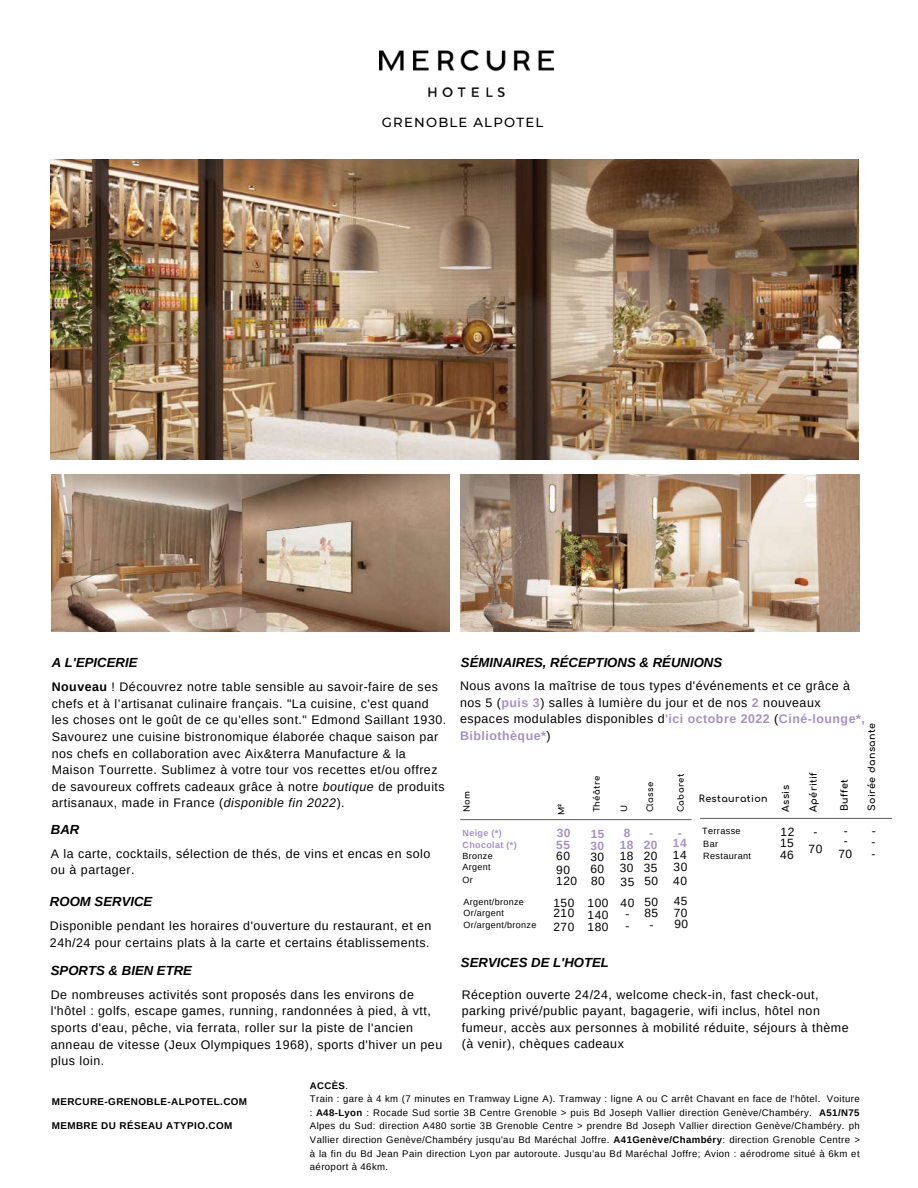
<style>
.page{position:relative;width:918px;height:1188px;background:#fff}
.page>*{position:absolute;margin:0;border:0;box-sizing:border-box;transform-origin:0 0}
.t1{font:italic 700 13.2px "Arimo";color:#000}
.t2{font:500 13.2px "Montserrat";letter-spacing:.09em;color:#000}
.t3{font:12.45px/16.5px "Arimo";letter-spacing:.04em;color:#000}
.t4{font:12px/11.6px "Arimo";letter-spacing:.04em;color:#000;text-align:justify}
.t5{font:11.85px/12px "Arimo";letter-spacing:.04em;color:#000}
.t6{font:700 11.85px/11.7px "Arimo";letter-spacing:.04em;color:#a790c4;text-align:center}
.t7{font:700 9.9px "Arimo";letter-spacing:.04em;color:#000}
.t8{font:9.6px/13.6px "Arimo";letter-spacing:.04em;color:#000}
.t9{font:700 9.6px "Comfortaa";letter-spacing:.04em;color:#000}
.t10{font:9.15px "Arimo";letter-spacing:.04em;color:#000}
.t11{font:9px/11.7px "Arimo";letter-spacing:.04em;color:#000}
.t12{font:700 9px/12.1px "Arimo";letter-spacing:.04em;color:#a790c4}
.t13{font:700 8.4px "Comfortaa";letter-spacing:.04em;color:#000}
.s1{font-weight:700}
.s2{font-style:italic}
.s3{font-weight:700;color:#a790c4}
</style>
<div class="page">
<img style="left:52px;top:475px;width:398px;height:156px">
<img style="left:461px;top:475px;width:398px;height:156px">
<hr style="left:461px;top:819px;width:230px;height:1px;background:#000">
<hr style="left:701px;top:818px;width:191px;height:1px;background:#000">
<img style="left:379px;top:50px;width:175px;height:46px">
<img style="left:51px;top:159px;width:808px;height:301px">
<p class="t1" style="left:52px;top:655px;width:87px">A L'EPICERIE</p>
<p class="t2" style="left:382px;top:114px;width:163px">GRENOBLE ALPOTEL</p>
<p class="t1" style="left:461px;top:655px;width:263px">SÉMINAIRES, RÉCEPTIONS &amp; RÉUNIONS</p>
<p class="t3" style="left:52px;top:679px;width:396px"><span class="s1">Nouveau</span> ! Découvrez notre table sensible au savoir-faire de ses chefs et à l’artisanat culinaire français. "La cuisine, c'est quand les choses ont le goût de ce qu'elles sont." Edmond Saillant 1930.<br>Savourez une cuisine bistronomique élaborée chaque saison par nos chefs en collaboration avec Aix&amp;terra Manufacture &amp; la Maison Tourrette. Sublimez à votre tour vos recettes et/ou offrez de savoureux coffrets cadeaux grâce à notre <span class="s2">boutique</span> de produits artisanaux, made in France (<span class="s2">disponible fin 2022</span>).</p>
<p class="t1" style="left:51px;top:822px;width:30px">BAR</p>
<p class="t3" style="left:51px;top:845px;width:381px">A la carte, cocktails, sélection de thés, de vins et encas en solo ou à partager.</p>
<p class="t1" style="left:50px;top:894px;width:104px">ROOM SERVICE</p>
<p class="t3" style="left:50px;top:917px;width:383px">Disponible pendant les horaires d'ouverture du restaurant, et en<br>24h/24 pour certains plats à la carte et certains établissements.</p>
<p class="t1" style="left:51px;top:963px;width:143px">SPORTS &amp; BIEN ETRE</p>
<p class="t3" style="left:51px;top:986px;width:393px">De nombreuses activités sont proposés dans les environs de l'hôtel : golfs, escape games, running, randonnées à pied, à vtt, sports d'eau, pêche, via ferrata, roller sur la piste de l'ancien anneau de vitesse (Jeux Olympiques 1968), sports d'hiver un peu plus loin.</p>
<p class="t3" style="left:460px;top:678px;width:406px">Nous avons la maîtrise de tous types d'événements et ce grâce à nos 5 (<span class="s3">puis 3</span>) salles à lumière du jour et de nos <span class="s3">2</span> nouveaux espaces modulables disponibles d<span class="s3">'ici octobre 2022</span> (<span class="s3">Ciné-lounge*, Bibliothèque*</span>)</p>
<p class="t9" style="left:867px;top:811px;width:89px;rotate:-90deg">Soirée dansante</p>
<p class="t9" style="left:808px;top:812px;width:41px;rotate:-90deg">Apéritif</p>
<p class="t13" style="left:646px;top:812px;width:32px;rotate:-90deg">Classe</p>
<p class="t13" style="left:676px;top:812px;width:40px;rotate:-90deg">Cabaret</p>
<p class="t13" style="left:592px;top:812px;width:38px;rotate:-90deg">Théâtre</p>
<p class="t9" style="left:839px;top:811px;width:34px;rotate:-90deg">Buffet</p>
<p class="t9" style="left:781px;top:812px;width:28px;rotate:-90deg">Assis</p>
<p class="t13" style="left:463px;top:812px;width:23px;rotate:-90deg">Nom</p>
<p class="t12" style="left:463px;top:826px;width:56px">Neige (*)<br>Chocolat (*)</p>
<p class="t11" style="left:463px;top:850px;width:32px">Bronze<br>Argent</p>
<p class="t9" style="left:699px;top:793px;width:70px">Restauration</p>
<p class="t10" style="left:702px;top:825px;width:40px">Terrasse</p>
<p class="t10" style="left:703px;top:850px;width:49px">Restaurant</p>
<p class="t13" style="left:557px;top:815px;width:13px;rotate:-90deg">M²</p>
<p class="t13" style="left:620px;top:812px;width:9px;rotate:-90deg">U</p>
<p class="t4" style="left:780px;top:826px;width:16px">12<br>15<br>46</p>
<p class="t4" style="left:809px;top:823px;width:15px;line-height:17.2px;text-align:center">-<br>70</p>
<p class="t6" style="left:556px;top:828px;width:16px;text-align:left">30<br>55</p>
<p class="t5" style="left:556px;top:849px;width:15px;line-height:14px">60<br>90</p>
<p class="t6" style="left:620px;top:828px;width:15px">8<br>18</p>
<p class="t5" style="left:620px;top:850px;width:15px">18<br>30</p>
<p class="t6" style="left:590px;top:828px;width:16px;text-align:left">15<br>30</p>
<p class="t5" style="left:590px;top:851px;width:15px">30<br>60</p>
<p class="t4" style="left:844px;top:825px;width:5px;line-height:10.8px">- -</p>
<p class="t4" style="left:838px;top:848px;width:15px">70</p>
<p class="t4" style="left:871px;top:825px;width:6px">- - -</p>
<p class="t6" style="left:644px;top:827px;width:15px">-<br>20</p>
<p class="t5" style="left:644px;top:850px;width:15px">20<br>35</p>
<p class="t5" style="left:674px;top:860px;width:15px">30</p>
<p class="t6" style="left:673px;top:828px;width:15px;line-height:10.2px">-<br>14</p>
<p class="t5" style="left:673px;top:849px;width:15px">14</p>
<p class="t10" style="left:703px;top:839px;width:16px">Bar</p>
<p class="t11" style="left:463px;top:875px;width:12px">Or</p>
<p class="t11" style="left:463px;top:897px;width:62px;line-height:10.8px">Argent/bronze<br>Or/argent</p>
<p class="t11" style="left:463px;top:919px;width:75px">Or/argent/bronze</p>
<p class="t5" style="left:554px;top:870px;width:25px;line-height:21.5px">120<br>150</p>
<p class="t5" style="left:554px;top:906px;width:22px;line-height:14px">210<br>270</p>
<p class="t5" style="left:588px;top:870px;width:22px;line-height:22.2px">80<br>100</p>
<p class="t5" style="left:588px;top:909px;width:22px">140<br>180</p>
<p class="t5" style="left:621px;top:871px;width:15px;line-height:20.9px">35<br>40</p>
<p class="t5" style="left:625px;top:908px;width:5px">- -</p>
<p class="t5" style="left:645px;top:871px;width:15px;line-height:20.9px">50<br>50</p>
<p class="t5" style="left:645px;top:907px;width:15px">85</p>
<p class="t5" style="left:649px;top:918px;width:40px">- 90</p>
<p class="t5" style="left:673px;top:872px;width:16px;line-height:19.4px">40<br>45</p>
<p class="t5" style="left:674px;top:906px;width:15px">70</p>
<p class="t1" style="left:461px;top:955px;width:150px">SERVICES DE L'HOTEL</p>
<p class="t3" style="left:462px;top:986px;width:388px">Réception ouverte 24/24, welcome check-in, fast check-out, parking privé/public payant, bagagerie, wifi inclus, hôtel non fumeur, accès aux personnes à mobilité réduite, séjours à thème (à venir), chèques cadeaux</p>
<p class="t7" style="left:52px;top:1096px;width:197px">MERCURE-GRENOBLE-ALPOTEL.COM</p>
<p class="t7" style="left:52px;top:1120px;width:182px">MEMBRE DU RÉSEAU ATYPIO.COM</p>
<p class="t8" style="left:310px;top:1078px;width:552px"><span class="s1">ACCÈS</span>.<br>Train : gare à 4 km (7 minutes en Tramway Ligne A). Tramway : ligne A ou C arrêt Chavant en face de l'hôtel. Voiture : <span class="s1">A48-Lyon</span> : Rocade Sud sortie 3B Centre Grenoble &gt; puis Bd Joseph Vallier direction Genève/Chambéry. <span class="s1">A51/N75<br></span>Alpes du Sud: direction A480 sortie 3B Grenoble Centre &gt; prendre Bd Joseph Vallier direction Genève/Chambéry. ph Vallier direction Genève/Chambéry jusqu'au Bd Maréchal Joffre. <span class="s1">A41Genève/Chambéry</span>: direction Grenoble Centre &gt; à la fin du Bd Jean Pain direction Lyon par autoroute. Jusqu’au Bd Maréchal Joffre; Avion : aérodrome situé à 6km et aéroport à 46km.</p>
</div>
